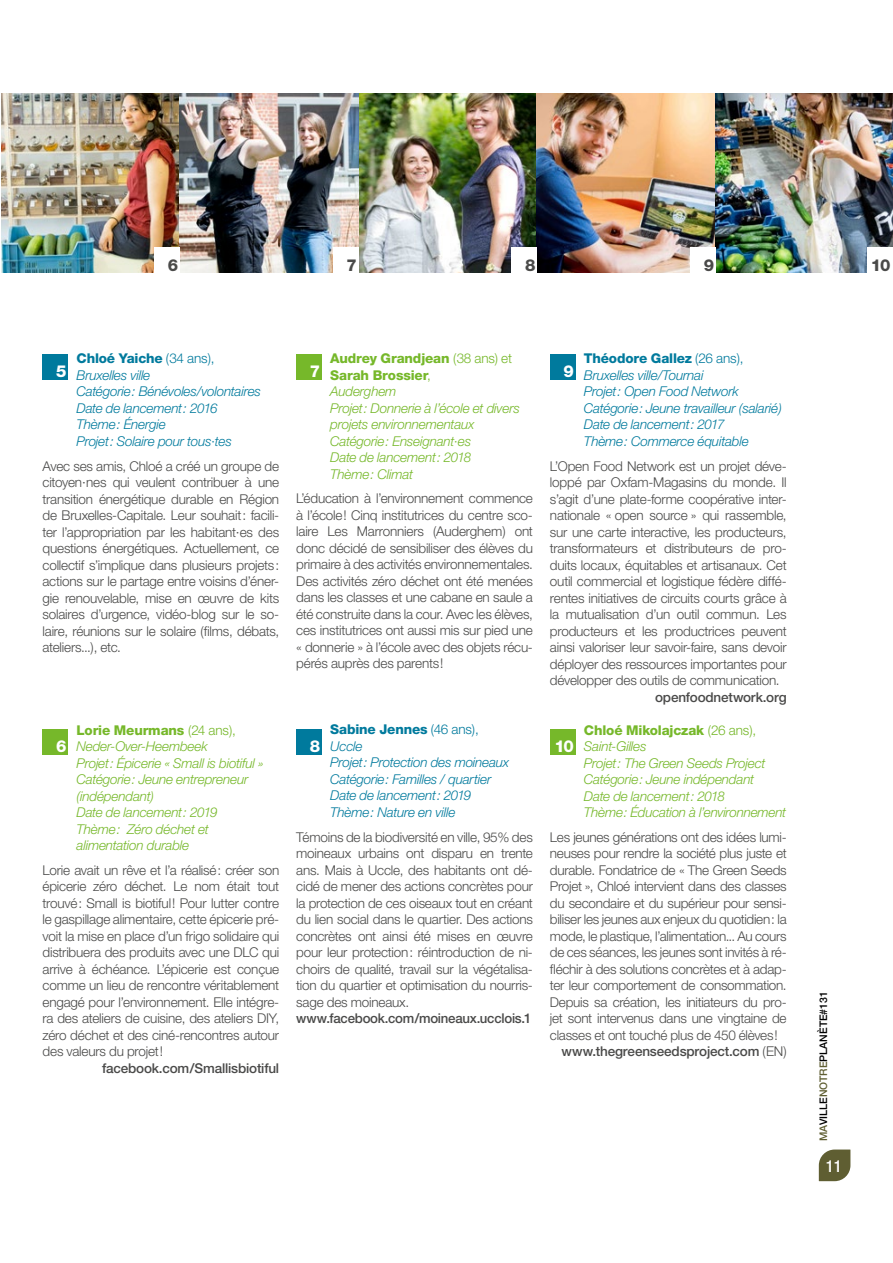
<style>
.page{position:relative;width:893px;height:1263px;background:#fff}
.page>*{position:absolute;margin:0;border:0;box-sizing:border-box;transform-origin:0 0}
.t1{font:800 16.5px "Helvetica Neue";color:#fff}
.t2{font:800 16.5px "Helvetica Neue";color:#4a4a49}
.t3{font:500 condensed 16.5px "Helvetica Neue";color:#fff}
.t4{font:300 13.5px/16.5px "Helvetica Neue";letter-spacing:-.02em;color:#4a4a49;text-align:justify}
.t5{font:italic 300 13.5px/16.5px "Helvetica Neue";letter-spacing:-.015em;color:#76b82a}
.t6{font:italic 300 13.5px/16.5px "Helvetica Neue";letter-spacing:-.015em;color:#007a9d}
.t7{font:500 13.5px "Helvetica Neue";letter-spacing:-.015em;color:#4a4a49}
.t8{font:500 10.5px "Helvetica Neue";color:#000}
.s1{font-weight:800;font-style:normal}
.s2{font-style:normal}
.s3{font-weight:300}
.s4{color:#5f5e32}
</style>
<div class="page">
<svg style="left:819px;top:1149px;width:31px;height:32px"></svg>
<div style="left:43px;top:354px;width:25px;height:25px;background:#007a9d"></div>
<div style="left:43px;top:729px;width:25px;height:25px;background:#76b82a"></div>
<div style="left:296px;top:354px;width:26px;height:25px;background:#76b82a"></div>
<div style="left:296px;top:729px;width:26px;height:25px;background:#007a9d"></div>
<div style="left:550px;top:354px;width:25px;height:25px;background:#007a9d"></div>
<div style="left:550px;top:729px;width:25px;height:25px;background:#76b82a"></div>
<img style="left:1px;top:93px;width:179px;height:179px">
<img style="left:358px;top:93px;width:179px;height:179px">
<img style="left:180px;top:93px;width:178px;height:179px">
<img style="left:537px;top:93px;width:179px;height:179px">
<img style="left:716px;top:93px;width:177px;height:179px">
<div style="left:154px;top:247px;width:26px;height:25px;background:#fff"></div>
<div style="left:333px;top:247px;width:25px;height:25px;background:#fff"></div>
<div style="left:512px;top:247px;width:25px;height:25px;background:#fff"></div>
<div style="left:690px;top:247px;width:26px;height:25px;background:#fff"></div>
<div style="left:867px;top:247px;width:26px;height:25px;background:#fff"></div>
<p class="t2" style="left:168px;top:255px;width:12px">6</p>
<p class="t2" style="left:347px;top:255px;width:12px">7</p>
<p class="t2" style="left:525px;top:255px;width:12px">8</p>
<p class="t2" style="left:704px;top:255px;width:12px">9</p>
<p class="t2" style="left:871px;top:255px;width:21px">10</p>
<p class="t6" style="left:77px;top:350px;width:186px"><span class="s1">Chloé Yaiche</span> <span class="s2">(34 ans),<br></span>Bruxelles ville<br>Catégorie: Bénévoles/volontaires<br>Date de lancement: 2016<br>Thème: Énergie<br>Projet: Solaire pour tous·tes</p>
<p class="t4" style="left:43px;top:457px;width:238px">Avec ses amis, Chloé a créé un groupe de citoyen·nes qui veulent contribuer à une transition énergétique durable en Région de Bruxelles-Capitale. Leur souhait: facili&shy;ter l’appropriation par les habitant·es des questions énergétiques. Actuellement, ce collectif s’implique dans plusieurs projets: actions sur le partage entre voisins d’éner&shy;gie renouvelable, mise en œuvre de kits solaires d’urgence, vidéo-blog sur le so&shy;laire, réunions sur le solaire (films, débats, ateliers...), etc.</p>
<p class="t1" style="left:56px;top:362px;width:12px">5</p>
<p class="t5" style="left:77px;top:721px;width:189px"><span class="s1">Lorie Meurmans</span> <span class="s2">(24 ans),<br></span>Neder-Over-Heembeek<br>Projet: Épicerie « Small is biotiful »<br>Catégorie: Jeune entrepreneur (indépendant)<br>Date de lancement: 2019<br>Thème: Zéro déchet et alimentation durable</p>
<p class="t4" style="left:43px;top:861px;width:238px">Lorie avait un rêve et l’a réalisé: créer son épicerie zéro déchet. Le nom était tout trouvé: Small is biotiful! Pour lutter contre le gaspillage alimentaire, cette épicerie pré&shy;voit la mise en place d’un frigo solidaire qui distribuera des produits avec une DLC qui arrive à échéance. L’épicerie est conçue comme un lieu de rencontre véritablement engagé pour l’environnement. Elle intégre&shy;ra des ateliers de cuisine, des ateliers DIY, zéro déchet et des ciné-rencontres autour des valeurs du projet!</p>
<p class="t7" style="left:102px;top:1060px;width:179px">facebook.com/Smallisbiotiful</p>
<p class="t1" style="left:56px;top:737px;width:12px">6</p>
<p class="t5" style="left:330px;top:350px;width:191px"><span class="s1">Audrey Grandjean</span> <span class="s2">(38 ans) et<br></span><span class="s1">Sarah Brossier</span><span class="s2">,<br></span>Auderghem<br>Projet: Donnerie à l’école et divers projets environnementaux<br>Catégorie: Enseignant·es<br>Date de lancement: 2018<br>Thème: Climat</p>
<p class="t4" style="left:296px;top:490px;width:238px">L’éducation à l’environnement commence à l’école! Cinq institutrices du centre sco&shy;laire Les Marronniers (Auderghem) ont donc décidé de sensibiliser des élèves du primaire à des activités environnementales.<br>Des activités zéro déchet ont été menées dans les classes et une cabane en saule a été construite dans la cour. Avec les élèves, ces institutrices ont aussi mis sur pied une « donnerie » à l’école avec des objets récu&shy;pérés auprès des parents!</p>
<p class="t1" style="left:310px;top:362px;width:12px">7</p>
<p class="t6" style="left:330px;top:721px;width:180px"><span class="s1">Sabine Jennes</span> <span class="s2">(46 ans),<br></span>Uccle<br>Projet: Protection des moineaux<br>Catégorie: Familles / quartier<br>Date de lancement: 2019<br>Thème: Nature en ville</p>
<p class="t4" style="left:296px;top:828px;width:238px">Témoins de la biodiversité en ville, 95% des moineaux urbains ont disparu en trente ans. Mais à Uccle, des habitants ont dé&shy;cidé de mener des actions concrètes pour la protection de ces oiseaux tout en créant du lien social dans le quartier. Des actions concrètes ont ainsi été mises en œuvre pour leur protection: réintroduction de ni&shy;choirs de qualité, travail sur la végétalisa&shy;tion du quartier et optimisation du nourris&shy;sage des moineaux.</p>
<p class="t7" style="left:296px;top:1010px;width:237px">www.facebook.com/moineaux.ucclois.1</p>
<p class="t1" style="left:310px;top:737px;width:12px">8</p>
<p class="t6" style="left:584px;top:350px;width:199px"><span class="s1">Théodore Gallez</span> <span class="s2">(26 ans),<br></span>Bruxelles ville/Tournai<br>Projet: Open Food Network<br>Catégorie: Jeune travailleur (salarié)<br>Date de lancement: 2017<br>Thème: Commerce équitable</p>
<p class="t4" style="left:550px;top:457px;width:238px">L’Open Food Network est un projet déve&shy;loppé par Oxfam-Magasins du monde. Il s’agit d’une plate-forme coopérative inter&shy;nationale « open source » qui rassemble, sur une carte interactive, les producteurs, transformateurs et distributeurs de pro&shy;duits locaux, équitables et artisanaux. Cet outil commercial et logistique fédère diffé&shy;rentes initiatives de circuits courts grâce à la mutualisation d’un outil commun. Les producteurs et les productrices peuvent ainsi valoriser leur savoir-faire, sans devoir déployer des ressources importantes pour développer des outils de communication.</p>
<p class="t7" style="left:655px;top:689px;width:133px">openfoodnetwork.org</p>
<p class="t5" style="left:584px;top:721px;width:204px"><span class="s1">Chloé Mikolajczak</span> <span class="s2">(26 ans),<br></span>Saint-Gilles<br>Projet: The Green Seeds Project<br>Catégorie: Jeune indépendant<br>Date de lancement: 2018<br>Thème: Éducation à l’environnement</p>
<p class="t4" style="left:550px;top:828px;width:238px">Les jeunes générations ont des idées lumi-</p>
<p class="t4" style="left:550px;top:845px;width:238px">neuses pour rendre la société plus juste et</p>
<p class="t4" style="left:550px;top:861px;width:238px">durable. Fondatrice de « The Green Seeds</p>
<p class="t4" style="left:550px;top:878px;width:238px">Projet », Chloé intervient dans des classes</p>
<p class="t4" style="left:550px;top:894px;width:238px">du secondaire et du supérieur pour sensi-</p>
<p class="t4" style="left:550px;top:911px;width:238px">biliser les jeunes aux enjeux du quotidien: la</p>
<p class="t4" style="left:550px;top:927px;width:238px">mode, le plastique, l’alimentation... Au cours</p>
<p class="t4" style="left:550px;top:944px;width:238px">de ces séances, les jeunes sont invités à ré-</p>
<p class="t4" style="left:550px;top:960px;width:238px">fléchir à des solutions concrètes et à adap-</p>
<p class="t4" style="left:550px;top:977px;width:238px">ter leur comportement de consommation.</p>
<p class="t4" style="left:550px;top:993px;width:238px">Depuis sa création, les initiateurs du pro-</p>
<p class="t4" style="left:550px;top:1010px;width:238px">jet sont intervenus dans une vingtaine de</p>
<p class="t4" style="left:550px;top:1026px;width:229px">classes et ont touché plus de 450 élèves!</p>
<p class="t7" style="left:562px;top:1043px;width:227px">www.thegreenseedsproject.com <span class="s3">(EN)</span></p>
<p class="t1" style="left:564px;top:362px;width:12px">9</p>
<p class="t1" style="left:554px;top:737px;width:21px">10</p>
<p class="t8" style="left:817px;top:1141px;width:151px;rotate:-90deg"><span class="s4">MA</span>VILLE<span class="s4">NOTRE</span>PLANÈTE#131</p>
<p class="t3" style="left:826px;top:1156px;width:17px">11</p>
</div>
